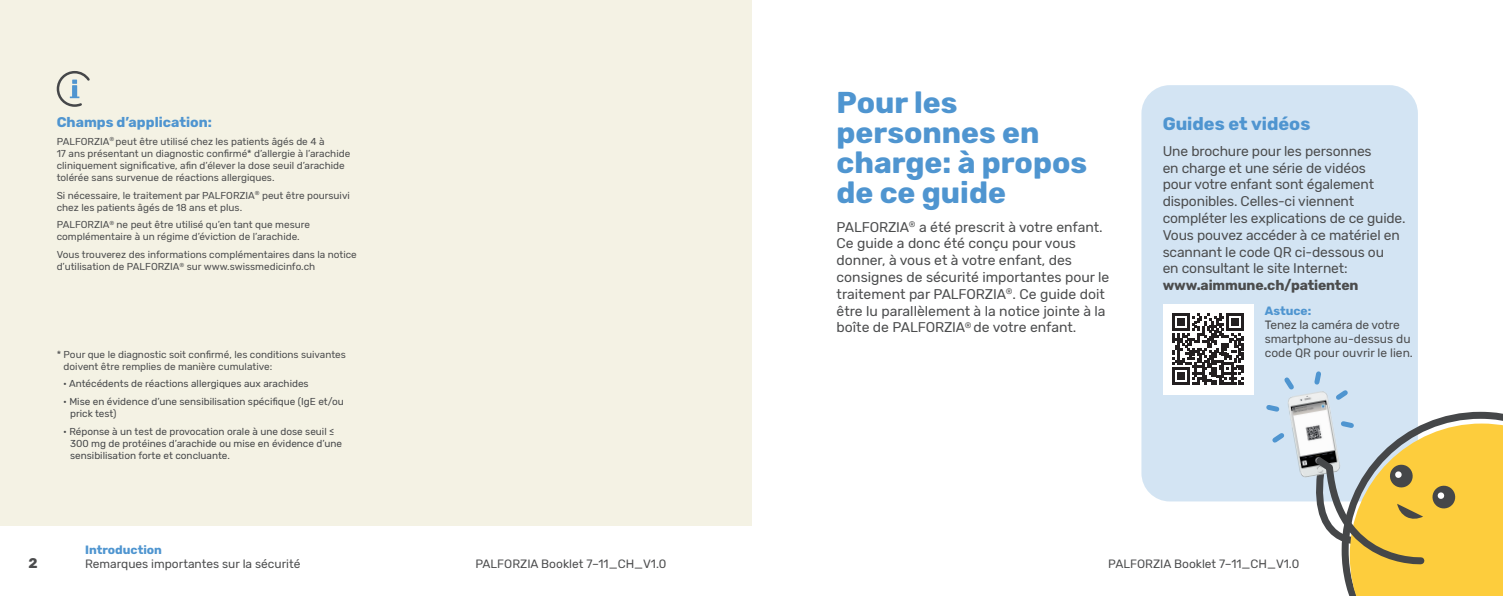
<style>
.page{position:relative;width:1503px;height:596px;background:#fff}
.page>*{position:absolute;margin:0;border:0;box-sizing:border-box;transform-origin:0 0}
.Notes_Heading{font:700 30px/30px "Rubik";color:#4f95d0}
.Notes_Heading-2{font:700 18px "Rubik";color:#4f95d0}
._12pt_Rubik_Regular{font:14px/16.8px "Rubik";letter-spacing:-.01em;color:#4b4c4d}
.Notes_sub_head{font:14px/16.8px "Rubik";color:#4b4c4d}
.Notes_sub_head-2{font:700 14px "Rubik";color:#4f95d0}
.t1{font:700 14px "Rubik";color:#4b4c4d}
._12pt_Rubik_Regular-2{font:12px/14px "Rubik";color:#4b4c4d}
._12pt_Rubik_Regular-3{font:700 12px "Rubik";color:#4f95d0}
._10pt_Rubik_Regular{font:10px/12px "Rubik";color:#4b4c4d}
._10pt_Rubik_Regular-2{font:10px/12px "Rubik";color:#454749}
.s1{font-weight:700}
</style>
<div class="page">
<div style="left:1141px;top:85px;width:276px;height:416px;background:#d3e4f3;border-radius:28px"></div>
<div style="left:0;top:0;width:751px;height:524px;background:#f4f2e4"></div>
<svg style="left:1262px;top:368px;width:240px;height:227px"></svg>
<div style="left:1162px;top:303px;width:91px;height:91px;background:#fff"></div>
<svg style="left:1172px;top:313px;width:71px;height:71px"></svg>
<svg style="left:56px;top:71px;width:34px;height:36px"></svg>
<p class="Notes_sub_head-2" style="left:57px;top:114px;width:157px">Champs d’application:</p>
<p class="_10pt_Rubik_Regular" style="left:57px;top:135px;width:295px">PALFORZIA<sup>®</sup> peut être utilisé chez les patients âgés de 4 à<br>17 ans présentant un diagnostic confirmé* d’allergie à l’arachide cliniquement significative, afin d’élever la dose seuil d’arachide tolérée sans survenue de réactions allergiques.</p>
<p class="_10pt_Rubik_Regular" style="left:57px;top:189px;width:295px">Si nécessaire, le traitement par PALFORZIA<sup>®</sup> peut être poursuivi chez les patients âgés de 18 ans et plus.</p>
<p class="_10pt_Rubik_Regular" style="left:57px;top:219px;width:255px">PALFORZIA<sup>®</sup> ne peut être utilisé qu’en tant que mesure complémentaire à un régime d’éviction de l’arachide.</p>
<p class="_10pt_Rubik_Regular" style="left:57px;top:248px;width:302px">Vous trouverez des informations complémentaires dans la notice d’utilisation de PALFORZIA<sup>®</sup> sur www.swissmedicinfo.ch</p>
<p class="_10pt_Rubik_Regular" style="left:64px;top:348px;width:284px;text-indent:-7px">* Pour que le diagnostic soit confirmé, les conditions suivantes doivent être remplies de manière cumulative:</p>
<p class="_10pt_Rubik_Regular-2" style="left:63px;top:378px;width:247px">• Antécédents de réactions allergiques aux arachides</p>
<p class="_10pt_Rubik_Regular-2" style="left:70px;top:395px;width:275px;text-indent:-7px">• Mise en évidence d’une sensibilisation spécifique (IgE et/ou prick test)</p>
<p class="_10pt_Rubik_Regular-2" style="left:70px;top:425px;width:273px;text-indent:-7px">• Réponse à un test de provocation orale à une dose seuil ≤<br>300 mg de protéines d’arachide ou mise en évidence d’une sensibilisation forte et concluante.</p>
<p class="Notes_Heading" style="left:836px;top:89px;width:252px">Pour les personnes en charge: à propos de ce guide</p>
<p class="Notes_sub_head" style="left:836px;top:218px;width:274px">PALFORZIA<sup>®</sup> a été prescrit à votre enfant.<br>Ce guide a donc été conçu pour vous donner, à vous et à votre enfant, des consignes de sécurité importantes pour le traitement par PALFORZIA<sup>®</sup>. Ce guide doit être lu parallèlement à la notice jointe à la boîte de PALFORZIA<sup>®</sup> de votre enfant.</p>
<p class="Notes_Heading-2" style="left:1162px;top:113px;width:149px">Guides et vidéos</p>
<p class="_12pt_Rubik_Regular" style="left:1162px;top:143px;width:244px">Une brochure pour les personnes<br>en charge et une série de vidéos<br>pour votre enfant sont également disponibles. Celles-ci viennent compléter les explications de ce guide.<br>Vous pouvez accéder à ce matériel en scannant le code QR ci-dessous ou<br>en consultant le site Internet: <span class="s1">www.aimmune.ch/patienten</span></p>
<p class="_12pt_Rubik_Regular-3" style="left:1264px;top:303px;width:48px">Astuce:</p>
<p class="_12pt_Rubik_Regular-2" style="left:1264px;top:318px;width:150px">Tenez la caméra de votre smartphone au-dessus du code QR pour ouvrir le lien.</p>
<p class="_12pt_Rubik_Regular-3" style="left:85px;top:542px;width:78px">Introduction</p>
<p class="_12pt_Rubik_Regular-2" style="left:85px;top:556px;width:217px">Remarques importantes sur la sécurité</p>
<p class="_12pt_Rubik_Regular-2" style="left:1108px;top:556px;width:193px">PALFORZIA Booklet 7–11_CH_V1.0</p>
<h3 class="t1" style="left:28px;top:554px;width:11px">2</h3>
<p class="_12pt_Rubik_Regular-2" style="left:475px;top:556px;width:193px">PALFORZIA Booklet 7–11_CH_V1.0</p>
</div>
